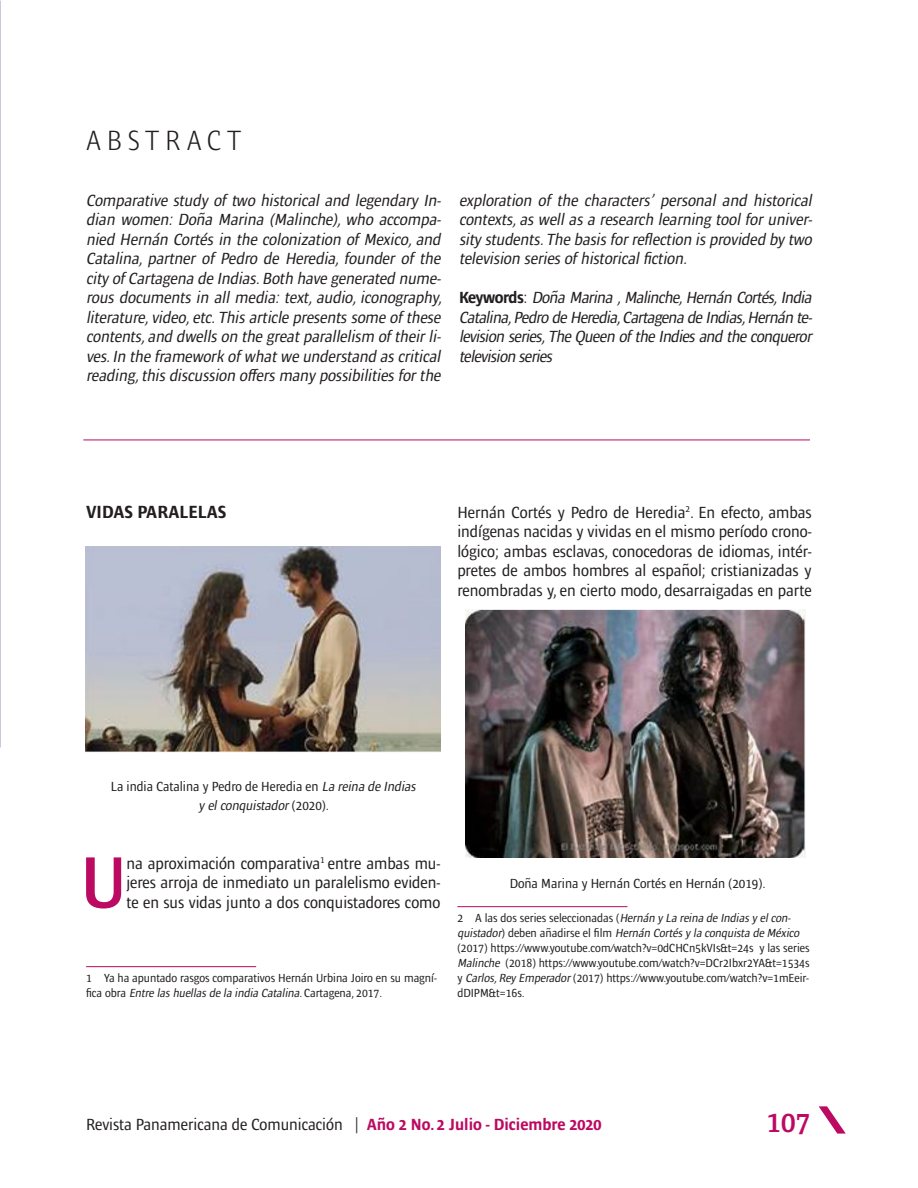
<style>
.page{position:relative;width:918px;height:1188px;background:#fff}
.page>*{position:absolute;margin:0;border:0;box-sizing:border-box;transform-origin:0 0}
.DropCap{font:600 condensed 74.25px "Ardoise Std";color:#bc0a62}
.t1{font:600 condensed 30px "Ardoise Std";color:#bc0a62}
.Resumen{font:300 condensed 28.5px "Ardoise Std";letter-spacing:.195em;color:#231f20}
.Subtítulos{font:700 condensed 18px "Ardoise Std";color:#231f20}
.t2{font:italic condensed 16.5px/19.5px "Ardoise Std";letter-spacing:.01em;color:#231f20;text-align:justify}
.DropCap-2{font:condensed 16.5px/19.5px "Ardoise Std";color:#231f20;text-align:justify}
.Nota_a_pie_de_tabla{font:condensed 13.5px/19.5px "Ardoise Std";color:#231f20;text-align:center}
.Nota_al_pie_de_págin{font:condensed 12px/15px "Ardoise Std";color:#231f20}
.s1{font-weight:700;font-style:normal}
.s2{font-style:normal}
.s3{font-style:italic}
.s4{font-weight:700;color:#bc0a62}
</style>
<div class="page">
<svg style="left:819px;top:1106px;width:27px;height:28px"></svg>
<hr style="left:83px;top:440px;width:727px;height:1px;background:#bc0a62">
<hr style="left:86px;top:966px;width:170px;height:1px;background:#bc0a62">
<hr style="left:457px;top:906px;width:170px;height:1px;background:#bc0a62">
<img style="left:86px;top:546px;width:354px;height:206px">
<img style="left:466px;top:610px;width:339px;height:248px">
<p class="Resumen" style="left:86px;top:124px;width:157px">ABSTRACT</p>
<p class="t2" style="left:86px;top:190px;width:361px">Comparative study of two historical and legendary In&shy;dian women: Doña Marina (Malinche),who accompa&shy;nied Hernán Cortés in the colonization of Mexico,and Catalina, partner of Pedro de Heredia, founder of the city of Cartagena de Indias.Both have generated nume&shy;rous documents in all media: text,audio,iconography, literature,video,etc.This article presents some of these contents,and dwells on the greatparallelism of theirli&shy;ves.In the framework of whatwe understand as critical reading,this discussion offers many possibilities forthe</p>
<p class="t2" style="left:459px;top:190px;width:357px">exploration of the characters’ personal and historical contexts,as well as a research learning tool for univer&shy;sity students.The basis forreflection is provided by two television series of historicalfiction.</p>
<p class="t2" style="left:459px;top:288px;width:358px"><span class="s1">Keywo rd s</span> <span class="s2">:</span> Doña Marina ,Malinche,Hernán Cortés,India Catalina,Pedro deHeredia,Cartagena deIndias,Hernán te&shy;levision series,TheQueen of theIndiesand theconqueror television series</p>
<p class="Subtítulos" style="left:86px;top:501px;width:142px">VIDAS PARALELAS</p>
<p class="DropCap-2" style="left:457px;top:502px;width:356px">Hernán Cortés y Pedro de Heredia<sup>2</sup>. En efecto, ambas indígenas nacidas y vividas en el mismo período crono&shy;lógico; ambas esclavas, conocedoras de idiomas, intér&shy;pretes de ambos hombres al español; cristianizadas y renombradas y, en cierto modo, desarraigadas en parte</p>
<p class="Nota_a_pie_de_tabla" style="left:111px;top:776px;width:309px">La india Catalina y Pedro de Heredia en <span class="s3">La reina de Indias y elconquistador</span>( 2 0 2 0 ) .</p>
<p class="DropCap" style="left:81px;top:840px;width:47px">U</p>
<p class="DropCap-2" style="left:126px;top:853px;width:316px">na aproximación comparativa<sup>1</sup> entre ambas mu&shy;jeres arroja de inmediato un paralelismo eviden&shy;te en sus vidas junto a dos conquistadores como</p>
<p class="Nota_al_pie_de_págin" style="left:86px;top:970px;width:352px">1 Ya ha apuntado rasgos comparativos Hernán Urbina Joiro en su magní&shy;fi c a o b ra <span class="s3">Entre las huellas de la india Catalina</span>. C a rta ge n a , 2 0 1 7 .</p>
<p class="Nota_a_pie_de_tabla" style="left:510px;top:874px;width:257px">Doña Marina y Hernán Cortés en Hernán (2019).</p>
<p class="Nota_al_pie_de_págin" style="left:457px;top:910px;width:354px">2 A las dos series seleccionadas (<span class="s3">Hernán y La reina de Indias y elcon&shy;quistador</span>) d e b e n a ñ a d i r s e e l fi l m <span class="s3">Hernán Cortés y la conquista de México </span>(2017) https://www.youtube.com/watch?v=0dCHCn5kVIs&amp;t=24s y las series <span class="s3">Malinche</span> (2018) https://www.youtube.com/watch?v=DCr2Ibxr2YA&amp;t=1534s y <span class="s3">Carlos,Rey Emperador</span>(2017) https://www.youtube.com/watch?v=1mEeir&shy;dDIPM&amp;t=16s.</p>
<p class="DropCap-2" style="left:86px;top:1115px;width:517px">Revista Panamericana de Comunicación | <span class="s4">Año 2 No. 2 Julio - Diciembre 2020</span></p>
<h2 class="t1" style="left:767px;top:1104px;width:45px">107</h2>
</div>
